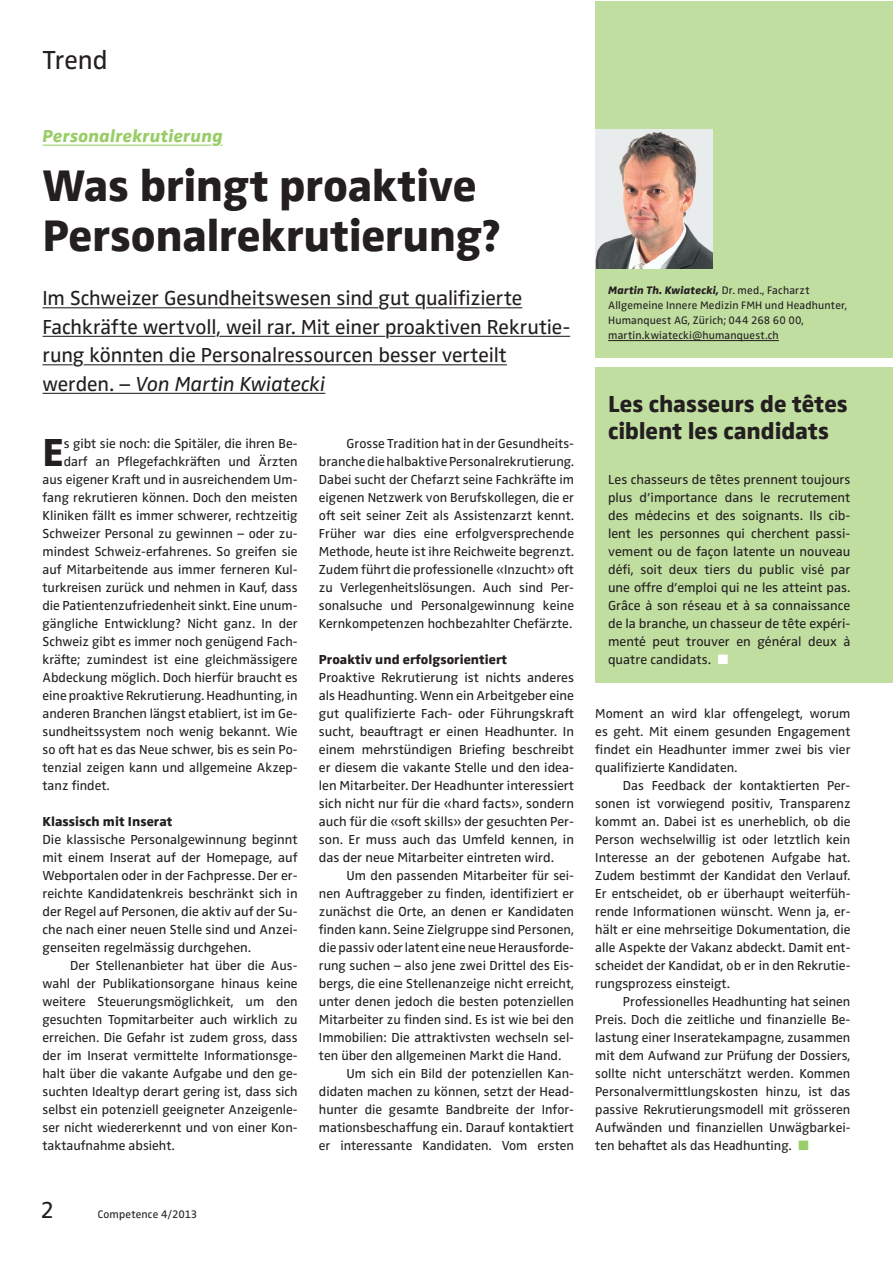
<style>
.page{position:relative;width:893px;height:1263px;background:#fff}
.page>*{position:absolute;margin:0;border:0;box-sizing:border-box;transform-origin:0 0}
.t1{font:800 45.75px/50.2px "Zwo Pro";letter-spacing:-.01em;color:#231f20}
.t2{font:800 40.5px "Zwo Pro";color:#231f20}
.t3{font:27px "Zwo Pro";color:#231f20}
.t4{font:800 24px/27px "Zwo Pro";letter-spacing:-.005em;color:#231f20}
.t5{font:24px "Zwo Pro";color:#231f20}
.t6{font:21px/28.5px "Zwo Pro";letter-spacing:-.005em;color:#231f20}
.t7{font:italic 800 18px "Zwo Pro";letter-spacing:.01em;color:#99cd67}
.t8{font:13.5px/18px "Zwo Pro";color:#231f20;text-align:justify}
.t9{font:800 13.5px "Zwo Pro";letter-spacing:.005em;color:#231f20}
.t10{font:11.25px/15px "Zwo Pro";letter-spacing:.015em;color:#231f20}
.s1{font-style:italic}
.s2{font-weight:800;font-style:italic}
</style>
<div class="page">
<svg style="left:42px;top:144px;width:181px;height:2px"></svg>
<svg style="left:42px;top:307px;width:528px;height:87px"></svg>
<div style="left:595px;top:1px;width:297px;height:681px;background:#c1dea1"></div>
<div style="left:595px;top:358px;width:297px;height:9px;background:#fff"></div>
<hr style="left:608px;top:340px;width:171px;height:1px;background:#231f20">
<img style="left:595px;top:130px;width:117px;height:138px">
<h3 class="t3" style="left:43px;top:44px;width:67px">Trend</h3>
<h3 class="t7" style="left:43px;top:125px;width:182px">Personalrekrutierung</h3>
<h1 class="t1" style="left:43px;top:161px;width:461px">Was bringt proaktive<br>Personalrekrutierung?</h1>
<h3 class="t6" style="left:43px;top:284px;width:529px">Im Schweizer Gesundheitswesen sind gut qualifizierte Fachkräfte wertvoll, weil rar. Mit einer proaktiven Rekrutie&shy;rung könnten die Personalressourcen besser verteilt werden. – <span class="s1">Von Martin Kwiatecki</span></h3>
<p class="t10" style="left:608px;top:283px;width:240px"><span class="s2">Martin Th. Kwiatecki,</span> Dr. med., Facharzt Allgemeine Innere Medizin FMH und Headhunter, Humanquest AG, Zürich; 044 268 60 00, martin.kwiatecki@humanquest.ch</p>
<h3 class="t4" style="left:608px;top:391px;width:241px">Les chasseurs de têtes ciblent les candidats</h3>
<p class="t8" style="left:608px;top:471px;width:244px">Les chasseurs de têtes prennent toujours plus d’importance dans le recrutement des médecins et des soignants. Ils cib&shy;lent les personnes qui cherchent passi&shy;vement ou de façon latente un nouveau défi, soit deux tiers du public visé par une offre d’emploi qui ne les atteint pas.<br>Grâce à son réseau et à sa connaissance de la branche, un chasseur de tête expéri&shy;menté peut trouver en général deux à quatre candidats.</p>
<h2 class="t2" style="left:43px;top:429px;width:23px">E</h2>
<p class="t8" style="left:64px;top:435px;width:235px">s gibt sie noch: die Spitäler, die ihren Be-</p>
<p class="t8" style="left:319px;top:435px;width:257px;text-indent:28px">Grosse Tradition hat in der Gesundheits&shy;branche die halbaktive Personalrekrutierung.<br>Dabei sucht der Chefarzt seine Fachkräfte im eigenen Netzwerk von Berufskollegen, die er oft seit seiner Zeit als Assistenzarzt kennt.<br>Früher war dies eine erfolgversprechende Methode, heute ist ihre Reichweite begrenzt.<br>Zudem führt die professionelle «Inzucht» oft zu Verlegenheitslösungen. Auch sind Per&shy;sonalsuche und Personalgewinnung keine Kernkompetenzen hochbezahlter Chefärzte.</p>
<p class="t9" style="left:319px;top:652px;width:190px">Proaktiv und erfolgsorientiert</p>
<p class="t8" style="left:319px;top:669px;width:257px">Proaktive Rekrutierung ist nichts anderes als Headhunting. Wenn ein Arbeitgeber eine gut qualifizierte Fach- oder Führungskraft sucht, beauftragt er einen Headhunter. In einem mehrstündigen Briefing beschreibt er diesem die vakante Stelle und den idea&shy;len Mitarbeiter. Der Headhunter interessiert sich nicht nur für die «hard facts», sondern auch für die «soft skills» der gesuchten Per&shy;son. Er muss auch das Umfeld kennen, in das der neue Mitarbeiter eintreten wird.</p>
<p class="t8" style="left:347px;top:867px;width:229px">Um den passenden Mitarbeiter für sei-</p>
<p class="t8" style="left:319px;top:885px;width:257px">nen Auftraggeber zu finden, identifiziert er</p>
<p class="t8" style="left:319px;top:903px;width:257px">zunächst die Orte, an denen er Kandidaten</p>
<p class="t8" style="left:319px;top:921px;width:257px">finden kann. Seine Zielgruppe sind Personen,</p>
<p class="t8" style="left:319px;top:939px;width:257px">die passiv oder latent eine neue Herausforde-</p>
<p class="t8" style="left:319px;top:957px;width:257px">rung suchen – also jene zwei Drittel des Eis-</p>
<p class="t8" style="left:319px;top:975px;width:257px">bergs, die eine Stellenanzeige nicht erreicht,</p>
<p class="t8" style="left:319px;top:993px;width:257px">unter denen jedoch die besten potenziellen</p>
<p class="t8" style="left:319px;top:1011px;width:257px">Mitarbeiter zu finden sind. Es ist wie bei den</p>
<p class="t8" style="left:319px;top:1029px;width:257px">Immobilien: Die attraktivsten wechseln sel-</p>
<p class="t8" style="left:319px;top:1047px;width:244px">ten über den allgemeinen Markt die Hand.</p>
<p class="t8" style="left:347px;top:1065px;width:229px">Um sich ein Bild der potenziellen Kan-</p>
<p class="t8" style="left:319px;top:1083px;width:257px">didaten machen zu können, setzt der Head-</p>
<p class="t8" style="left:319px;top:1101px;width:257px">hunter die gesamte Bandbreite der Infor-</p>
<p class="t8" style="left:319px;top:1119px;width:257px">mationsbeschaffung ein. Darauf kontaktiert</p>
<p class="t8" style="left:319px;top:1137px;width:257px">er interessante Kandidaten. Vom ersten</p>
<p class="t8" style="left:64px;top:453px;width:235px">darf an Pflegefachkräften und Ärzten</p>
<p class="t8" style="left:43px;top:471px;width:257px">aus eigener Kraft und in ausreichendem Um-</p>
<p class="t8" style="left:43px;top:489px;width:257px">fang rekrutieren können. Doch den meisten</p>
<p class="t8" style="left:43px;top:507px;width:257px">Kliniken fällt es immer schwerer, rechtzeitig</p>
<p class="t8" style="left:43px;top:525px;width:257px">Schweizer Personal zu gewinnen – oder zu-</p>
<p class="t8" style="left:43px;top:543px;width:257px">mindest Schweiz-erfahrenes. So greifen sie</p>
<p class="t8" style="left:43px;top:561px;width:257px">auf Mitarbeitende aus immer ferneren Kul-</p>
<p class="t8" style="left:43px;top:579px;width:257px">turkreisen zurück und nehmen in Kauf, dass</p>
<p class="t8" style="left:43px;top:597px;width:257px">die Patientenzufriedenheit sinkt. Eine unum-</p>
<p class="t8" style="left:43px;top:615px;width:257px">gängliche Entwicklung? Nicht ganz. In der</p>
<p class="t8" style="left:43px;top:633px;width:257px">Schweiz gibt es immer noch genügend Fach-</p>
<p class="t8" style="left:43px;top:651px;width:257px">kräfte; zumindest ist eine gleichmässigere</p>
<p class="t8" style="left:43px;top:669px;width:257px">Abdeckung möglich. Doch hierfür braucht es</p>
<p class="t8" style="left:43px;top:687px;width:257px">eine proaktive Rekrutierung. Headhunting, in</p>
<p class="t8" style="left:43px;top:705px;width:257px">anderen Branchen längst etabliert, ist im Ge-</p>
<p class="t8" style="left:43px;top:723px;width:257px">sundheitssystem noch wenig bekannt. Wie</p>
<p class="t8" style="left:43px;top:741px;width:257px">so oft hat es das Neue schwer, bis es sein Po-</p>
<p class="t8" style="left:43px;top:759px;width:257px">tenzial zeigen kann und allgemeine Akzep-</p>
<p class="t8" style="left:43px;top:777px;width:69px">tanz findet.</p>
<p class="t9" style="left:43px;top:814px;width:131px">Klassisch mit Inserat</p>
<p class="t8" style="left:43px;top:831px;width:257px">Die klassische Personalgewinnung beginnt mit einem Inserat auf der Homepage, auf Webportalen oder in der Fachpresse. Der er&shy;reichte Kandidatenkreis beschränkt sich in der Regel auf Personen, die aktiv auf der Su&shy;che nach einer neuen Stelle sind und Anzei&shy;genseiten regelmässig durchgehen.</p>
<p class="t8" style="left:43px;top:957px;width:257px;text-indent:28px">Der Stellenanbieter hat über die Aus&shy;wahl der Publikationsorgane hinaus keine weitere Steuerungsmöglichkeit, um den gesuchten Topmitarbeiter auch wirklich zu erreichen. Die Gefahr ist zudem gross, dass der im Inserat vermittelte Informationsge&shy;halt über die vakante Aufgabe und den ge&shy;suchten Idealtyp derart gering ist, dass sich selbst ein potenziell geeigneter Anzeigenle&shy;ser nicht wiedererkennt und von einer Kon&shy;taktaufnahme absieht.</p>
<p class="t8" style="left:595px;top:705px;width:257px">Moment an wird klar offengelegt, worum es geht. Mit einem gesunden Engagement findet ein Headhunter immer zwei bis vier qualifizierte Kandidaten.</p>
<p class="t8" style="left:595px;top:777px;width:257px;text-indent:28px">Das Feedback der kontaktierten Per&shy;sonen ist vorwiegend positiv, Transparenz kommt an. Dabei ist es unerheblich, ob die Person wechselwillig ist oder letztlich kein Interesse an der gebotenen Aufgabe hat.<br>Zudem bestimmt der Kandidat den Verlauf.<br>Er entscheidet, ob er überhaupt weiterfüh&shy;rende Informationen wünscht. Wenn ja, er&shy;hält er eine mehrseitige Dokumentation, die alle Aspekte der Vakanz abdeckt. Damit ent&shy;scheidet der Kandidat, ob er in den Rekrutie&shy;rungsprozess einsteigt.</p>
<p class="t8" style="left:595px;top:993px;width:257px;text-indent:28px">Professionelles Headhunting hat seinen Preis. Doch die zeitliche und finanzielle Be&shy;lastung einer Inseratekampagne, zusammen mit dem Aufwand zur Prüfung der Dossiers, sollte nicht unterschätzt werden. Kommen Personalvermittlungskosten hinzu, ist das passive Rekrutierungsmodell mit grösseren Aufwänden und finanziellen Unwägbarkei&shy;ten behaftet als das Headhunting.</p>
<h3 class="t5" style="left:40px;top:1196px;width:15px">2</h3>
<p class="t10" style="left:98px;top:1207px;width:101px">Competence 4/2013</p>
</div>
